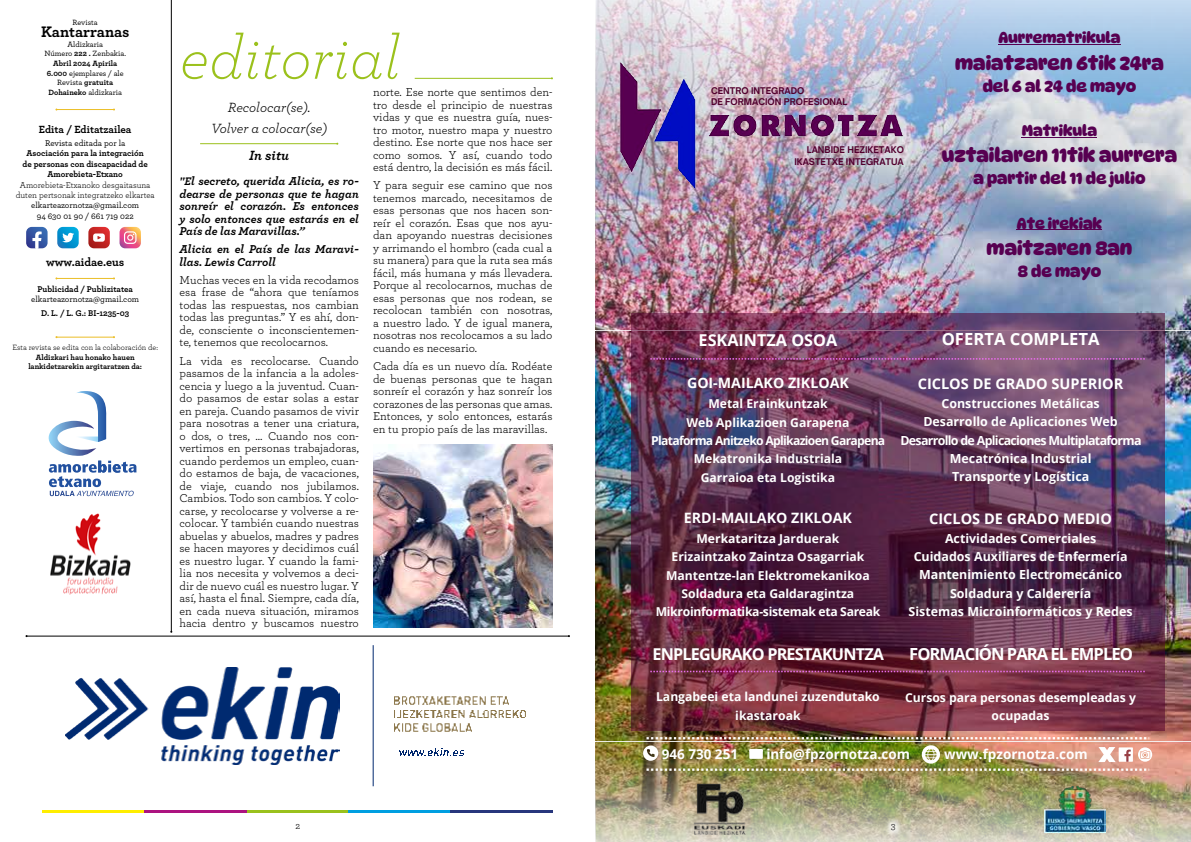
<style>
.page{position:relative;width:1191px;height:842px;background:#fff}
.page>*{position:absolute;margin:0;border:0;box-sizing:border-box;transform-origin:0 0}
.t1{font:italic 300 63px "Archer";color:#9bc11c}
.t2{font:700 19.5px "Dyna Puff";color:#570051}
.t3{font:700 16.7px "Open Sans";letter-spacing:-.06em;color:#fff}
.t4{font:700 16.7px "Open Sans";color:#fff}
.t5{font:700 16.3px "Dyna Puff";color:#570051}
.t6{font:700 16.3px "Open Sans";letter-spacing:-.05em;color:#fff}
.t7{font:700 16.3px "Open Sans";color:#fff}
.t8{font:700 16px "Archer";color:#000}
.t9{font:700 15.2px "Dyna Puff";color:#570051}
.t10{font:700 14.6px "Open Sans";color:#fff}
.t11{font:700 14.3px "Open Sans";color:#fff}
.t12{font:italic 14px/21px "Archer";color:#000;text-align:center}
.t13{font:italic 700 14px "Archer";color:#000}
.t14{font:700 13.6px "Open Sans";color:#fff}
.t15{font:700 12.5px/18.4px "Open Sans";color:#fff;text-align:center}
.t16{font:700 12.2px/18.4px "Open Sans";color:#fff;text-align:center}
.t17{font:12px/12.5px "Archer";color:#000;text-align:justify}
.t18{font:italic 700 12px/12.5px "Archer";color:#000;text-align:justify}
.t19{font:700 12px "Archer";color:#000}
.t20{font:700 10.9px "Archer";color:#000}
.t21{font:10px "Archer";color:#000}
.t22{font:700 8.9px/11.8px "Open Sauce One";color:#52002e}
.t23{font:700 8.7px/10.5px "Archer";color:#000;text-align:center}
.t24{font:500 8.7px/10.5px "Archer";color:#000;text-align:center}
.t25{font:8.7px/10.5px "Archer";color:#000;text-align:center}
.t26{font:500 8px/9.6px "Archer";color:#000;text-align:center}
.t27{font:700 8px/9.6px "Archer";color:#000;text-align:center}
.t28{font:8px "Archer";color:#000}
.s1{font-weight:700}
.s2{font-size:11.5px}
</style>
<div class="page">
<img style="left:66px;top:667px;width:273px;height:98px">
<img style="left:394px;top:696px;width:115px;height:9px">
<img style="left:394px;top:710px;width:132px;height:8px">
<img style="left:394px;top:723px;width:78px;height:9px">
<img style="left:399px;top:748px;width:65px;height:8px">
<hr style="left:373px;top:645px;width:1px;height:141px;background:#00286e">
<svg style="left:48px;top:391px;width:88px;height:105px"></svg>
<hr style="left:415px;top:78px;width:137px;height:1px;background:#9bc11c">
<hr style="left:171px;top:0;width:1px;height:632px;background:#000">
<hr style="left:27px;top:636px;width:542px;height:1px;background:#000">
<hr style="left:56px;top:109px;width:58px;height:1px;background:#ebbe27">
<hr style="left:56px;top:337px;width:58px;height:1px;background:#ebbe27">
<hr style="left:56px;top:278px;width:58px;height:1px;background:#ebbe27">
<svg style="left:57px;top:227px;width:22px;height:21px"></svg>
<svg style="left:88px;top:227px;width:22px;height:21px"></svg>
<svg style="left:119px;top:227px;width:22px;height:21px"></svg>
<svg style="left:26px;top:227px;width:22px;height:21px"></svg>
<img style="left:50px;top:513px;width:81px;height:82px">
<hr style="left:200px;top:143px;width:137px;height:1px;background:#9bc11c">
<img style="left:595px;top:330px;width:596px;height:412px">
<img style="left:595px;top:0;width:596px;height:330px">
<img style="left:595px;top:742px;width:596px;height:100px">
<img style="left:691px;top:780px;width:56px;height:59px">
<img style="left:1044px;top:786px;width:61px;height:46px">
<img style="left:604px;top:52px;width:316px;height:142px">
<img style="left:631px;top:314px;width:533px;height:417px">
<svg style="left:650px;top:671px;width:494px;height:1px"></svg>
<svg style="left:650px;top:358px;width:494px;height:2px"></svg>
<svg style="left:646px;top:737px;width:503px;height:2px"></svg>
<img style="left:643px;top:745px;width:509px;height:26px">
<hr style="left:998px;top:44px;width:122px;height:1px;background:#570051">
<hr style="left:1021px;top:137px;width:76px;height:1px;background:#570051">
<hr style="left:1017px;top:229px;width:85px;height:1px;background:#570051">
<img style="left:373px;top:444px;width:179px;height:183px">
<div style="left:883px;top:816px;width:20px;height:22px;background:#fff;opacity:.75"></div>
<hr style="left:43px;top:810px;width:102px;height:3px;background:#fe0">
<hr style="left:247px;top:810px;width:102px;height:3px;background:#9ac11d">
<hr style="left:349px;top:810px;width:102px;height:3px;background:#009fe1">
<hr style="left:451px;top:810px;width:102px;height:3px;background:#27367c">
<hr style="left:145px;top:810px;width:102px;height:3px;background:#ac1380">
<p class="t26" style="left:73px;top:17px;width:27px">Revista</p>
<h3 class="t8" style="left:41px;top:19px;width:90px">Kantarranas</h3>
<p class="t26" style="left:44px;top:39px;width:83px">Aldizkaria<br>Número <span class="s1">222 .</span> Zenbakia.<br><span class="s1">Abril 2024 Apirila<br>6.000</span> ejemplares / ale<br>Revista <span class="s1">gratuita<br>Dohaineko</span> aldizkaria</p>
<p class="t20" style="left:39px;top:121px;width:94px">Edita / Editatzailea</p>
<p class="t24" style="left:45px;top:137px;width:82px">Revista editada por la</p>
<p class="t23" style="left:23px;top:147px;width:127px">Asociación para la integración de personas con discapacidad de<br>Amorebieta-Etxano</p>
<p class="t25" style="left:16px;top:179px;width:140px">Amorebieta-Etxanoko desgaitasuna duten pertsonak integratzeko elkartea</p>
<p class="t24" style="left:31px;top:200px;width:109px">elkarteazornotza@gmail.com<br>94 630 01 90 / 661 719 022</p>
<p class="t19" style="left:46px;top:252px;width:80px">www.aidae.eus</p>
<p class="t23" style="left:38px;top:283px;width:97px">Publicidad / Publizitatea</p>
<p class="t24" style="left:31px;top:294px;width:109px">elkarteazornotza@gmail.com</p>
<p class="t23" style="left:41px;top:307px;width:90px">D. L. / L. G.: BI-1235-03</p>
<p class="t28" style="left:12px;top:342px;width:147px">Esta revista se edita con la colaboración de:</p>
<p class="t27" style="left:28px;top:352px;width:115px">Aldizkari hau honako hauen lankidetzarekin argitaratzen da:</p>
<h1 class="t1" style="left:180px;top:15px;width:221px">editorial</h1>
<p class="t12" style="left:211px;top:96px;width:117px">Recolocar(se).<br>Volver a colocar(se)</p>
<p class="t13" style="left:249px;top:144px;width:42px">In situ</p>
<p class="t18" style="left:179px;top:174px;width:181px"><span class="s2">"E</span>l secreto, querida Alicia, es ro&shy;dearse de personas que te hagan sonreír el corazón. Es entonces y solo entonces que estarás en el País de las Maravillas.”</p>
<p class="t18" style="left:179px;top:242px;width:181px">Alicia en el País de las Maravi&shy;llas. Lewis Carroll</p>
<p class="t17" style="left:179px;top:273px;width:181px">Muchas veces en la vida recodamos esa frase de “ahora que teníamos todas las respuestas, nos cambian todas las preguntas.” Y es ahí, don&shy;de, consciente o inconscientemen&shy;te, tenemos que recolocarnos.</p>
<p class="t17" style="left:179px;top:354px;width:181px">La vida es recolocarse. Cuando pasamos de la infancia a la adoles&shy;cencia y luego a la juventud. Cuan&shy;do pasamos de estar solas a estar en pareja. Cuando pasamos de vivir para nosotras a tener una criatura, o dos, o tres, … Cuando nos con&shy;vertimos en personas trabajadoras, cuando perdemos un empleo, cuan&shy;do estamos de baja, de vacaciones, de viaje, cuando nos jubilamos.<br>Cambios. Todo son cambios. Y colo&shy;carse, y recolocarse y volverse a re&shy;colocar. Y también cuando nuestras abuelas y abuelos, madres y padres se hacen mayores y decidimos cuál es nuestro lugar. Y cuando la fami&shy;lia nos necesita y volvemos a deci&shy;dir de nuevo cuál es nuestro lugar. Y así, hasta el final. Siempre, cada día, en cada nueva situación, miramos hacia dentro y buscamos nuestro</p>
<p class="t17" style="left:373px;top:85px;width:181px">norte. Ese norte que sentimos den&shy;tro desde el principio de nuestras vidas y que es nuestra guía, nues&shy;tro motor, nuestro mapa y nuestro destino. Ese norte que nos hace ser como somos. Y así, cuando todo está dentro, la decisión es más fácil.</p>
<p class="t17" style="left:373px;top:179px;width:181px">Y para seguir ese camino que nos tenemos marcado, necesitamos de esas personas que nos hacen son&shy;reír el corazón. Esas que nos ayu&shy;dan apoyando nuestras decisiones y arrimando el hombro (cada cual a su manera) para que la ruta sea más fácil, más humana y más llevadera.<br>Porque al recolocarnos, muchas de esas personas que nos rodean, se recolocan también con nosotras, a nuestro lado. Y de igual manera, nosotras nos recolocamos a su lado cuando es necesario.</p>
<p class="t17" style="left:373px;top:359px;width:181px">Cada día es un nuevo día. Rodéate de buenas personas que te hagan sonreír el corazón y haz sonreír los corazones de las personas que amas.<br>Entonces, y solo entonces, estarás en tu propio país de las maravillas.</p>
<p class="t22" style="left:711px;top:84px;width:138px">CENTRO INTEGRADO<br>DE FORMACIÓN PROFESIONAL</p>
<p class="t22" style="left:794px;top:144px;width:111px;text-align:right">LANBIDE HEZIKETAKO<br>IKASTETXE INTEGRATUA</p>
<p class="t9" style="left:998px;top:29px;width:124px">Aurrematrikula</p>
<h2 class="t2" style="left:955px;top:50px;width:210px">maiatzaren 6tik 24ra</h2>
<h3 class="t5" style="left:982px;top:76px;width:155px">del 6 al 24 de mayo</h3>
<p class="t9" style="left:1021px;top:121px;width:77px">Matrikula</p>
<h2 class="t2" style="left:942px;top:143px;width:237px">uztailaren 11tik aurrera</h2>
<h3 class="t5" style="left:973px;top:168px;width:174px">a partir del 11 de julio</h3>
<p class="t9" style="left:1017px;top:214px;width:87px">Ate irekiak</p>
<h2 class="t2" style="left:986px;top:235px;width:147px">maitzaren 8an</h2>
<h3 class="t5" style="left:1017px;top:261px;width:85px">8 de mayo</h3>
<h3 class="t7" style="left:698px;top:328px;width:140px">ESKAINTZA OSOA</h3>
<p class="t11" style="left:687px;top:373px;width:163px">GOI-MAILAKO ZIKLOAK</p>
<p class="t16" style="left:651px;top:394px;width:235px">Metal Erainkuntzak<br>Web Aplikazioen Garapena<br>Plataforma Anitzeko Aplikazioen Garapena<br>Mekatronika Industriala<br>Garraioa eta Logistika</p>
<p class="t11" style="left:684px;top:508px;width:170px">ERDI-MAILAKO ZIKLOAK</p>
<p class="t16" style="left:655px;top:529px;width:226px">Merkataritza Jarduerak<br>Erizaintzako Zaintza Osagarriak<br>Mantentze-lan Elektromekanikoa<br>Soldadura eta Galdaragintza<br>Mikroinformatika-sistemak eta Sareak</p>
<h3 class="t6" style="left:652px;top:642px;width:233px">ENPLEGURAKO PRESTAKUNTZA</h3>
<p class="t16" style="left:656px;top:687px;width:225px">Langabeei eta landunei zuzendutako ikastaroak</p>
<h3 class="t4" style="left:941px;top:327px;width:159px">OFERTA COMPLETA</h3>
<p class="t10" style="left:917px;top:373px;width:207px">CICLOS DE GRADO SUPERIOR</p>
<p class="t15" style="left:900px;top:394px;width:243px">Construcciones Metálicas<br>Desarrollo de Aplicaciones Web<br>Desarrollo de Aplicaciones Multiplataforma<br>Mecatrónica Industrial<br>Transporte y Logística</p>
<p class="t10" style="left:929px;top:508px;width:184px">CICLOS DE GRADO MEDIO</p>
<p class="t15" style="left:908px;top:529px;width:226px">Actividades Comerciales<br>Cuidados Auxiliares de Enfermería<br>Mantenimiento Electromecánico<br>Soldadura y Calderería<br>Sistemas Microinformáticos y Redes</p>
<h3 class="t3" style="left:909px;top:642px;width:225px">FORMACIÓN PARA EL EMPLEO</h3>
<p class="t16" style="left:905px;top:688px;width:232px">Cursos para personas desempleadas y ocupadas</p>
<p class="t14" style="left:661px;top:744px;width:78px">946 730 251</p>
<p class="t14" style="left:766px;top:744px;width:145px">info@fpzornotza.com</p>
<p class="t14" style="left:944px;top:744px;width:145px">www.fpzornotza.com</p>
<p class="t21" style="left:295px;top:818px;width:6px">2</p>
<p class="t21" style="left:890px;top:818px;width:6px">3</p>
</div>
